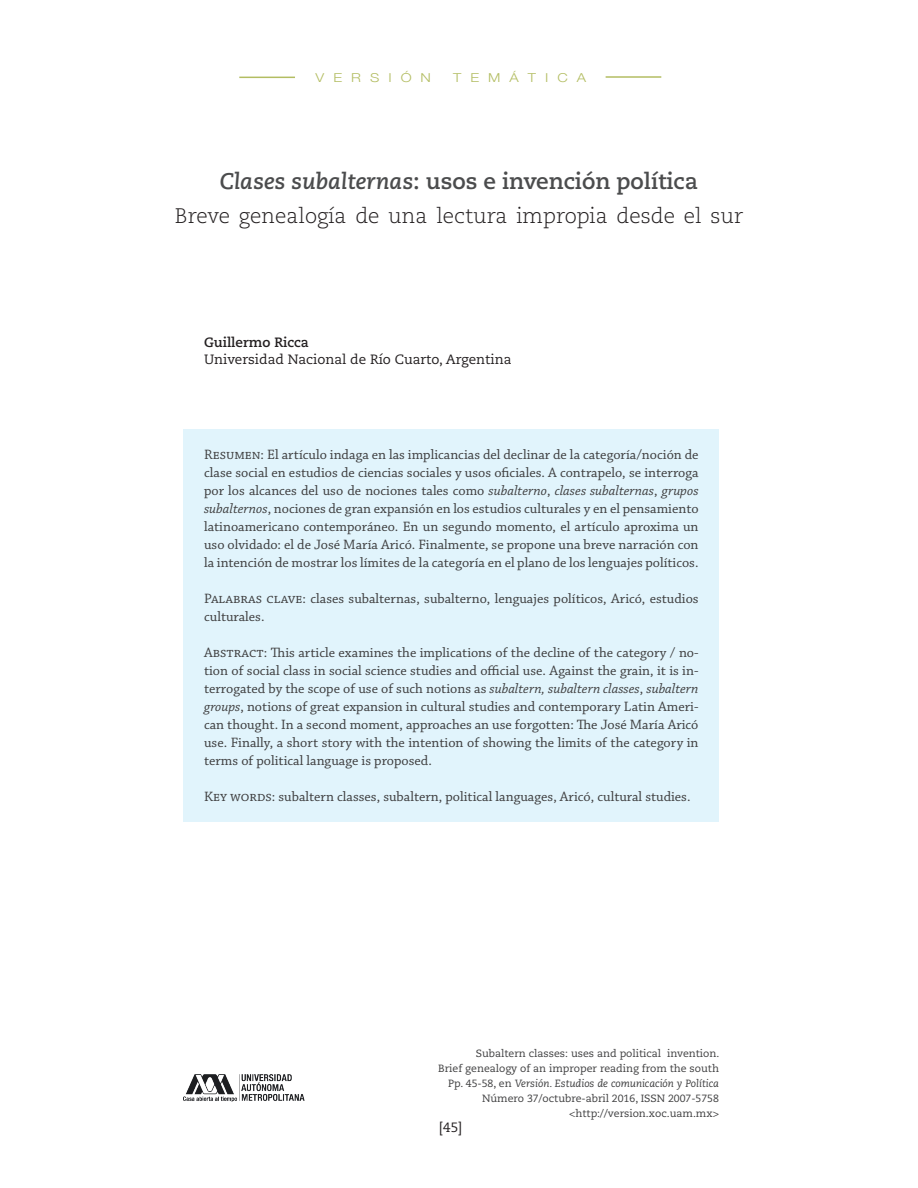
<style>
.page{position:relative;width:918px;height:1188px;background:#fff}
.page>*{position:absolute;margin:0;border:0;box-sizing:border-box;transform-origin:0 0}
.t1{font:700 22.5px "Caecilia";color:#4b4c4d}
.t2{font:300 21px "Caecilia";color:#231f20}
.t3{font:14.25px/18px "Chaparral Pro";color:#3e3e3f;text-align:justify}
.t4{font:13.5px "Caecilia";color:#231f20}
.t5{font:700 13.5px "Caecilia";color:#231f20}
.t6{font:300 12.3px "Helvetica Neue";letter-spacing:.61em;color:#b3bd62;scale:1.2 1}
.t7{font:10.5px/15px "Caecilia";color:#3e3e3f;text-align:right}
.s1{font-style:italic}
</style>
<div class="page">
<img style="left:184px;top:1074px;width:120px;height:28px">
<hr style="left:606px;top:76px;width:55px;height:2px;background:#b3bd62">
<hr style="left:239px;top:77px;width:56px;height:1px;background:#b3bd62">
<div style="left:184px;top:430px;width:535px;height:392px;background:#e1f4fc"></div>
<p class="t6" style="left:316px;top:68px;width:98px">VERSIÓN</p>
<p class="t6" style="left:453px;top:68px;width:112px">TEMÁTICA</p>
<h1 class="t1" style="left:220px;top:168px;width:480px"><span class="s1">Clases subalternas</span>: usos e invención política</h1>
<h2 class="t2" style="left:175px;top:204px;width:570px">Breve genealogía de una lectura impropia desde el sur</h2>
<p class="t5" style="left:204px;top:334px;width:106px">Guillermo Ricca</p>
<p class="t4" style="left:204px;top:351px;width:309px">Universidad Nacional de Río Cuarto, Argentina</p>
<p class="t3" style="left:204px;top:446px;width:496px">Resumen: El artículo indaga en las implicancias del declinar de la categoría/noción de clase social en estudios de ciencias sociales y usos oficiales. A contrapelo, se interroga por los alcances del uso de nociones tales como <span class="s1">subalterno</span>, <span class="s1">clases subalternas</span>, <span class="s1">grupos subalternos</span>, nociones de gran expansión en los estudios culturales y en el pensamiento latinoamericano contemporáneo. En un segundo momento, el artículo aproxima un uso olvidado: el de José María Aricó. Finalmente, se propone una breve narración con la intención de mostrar los límites de la categoría en el plano de los lenguajes políticos.</p>
<p class="t3" style="left:204px;top:590px;width:496px">Palabras clave: clases subalternas, subalterno, lenguajes políticos, Aricó, estudios culturales.</p>
<p class="t3" style="left:204px;top:644px;width:496px">Abstract: This article examines the implications of the decline of the category / no&shy;tion of social class in social science studies and official use. Against the grain, it is in&shy;terrogated by the scope of use of such notions as <span class="s1">subaltern, subaltern classes</span>, <span class="s1">subaltern groups</span>, notions of great expansion in cultural studies and contemporary Latin Ameri&shy;can thought. In a second moment, approaches an use forgotten: The José María Aricó use. Finally, a short story with the intention of showing the limits of the category in terms of political language is proposed.</p>
<p class="t3" style="left:204px;top:788px;width:488px">Key words: subaltern classes, subaltern, political languages, Aricó, cultural studies.</p>
<p class="t7" style="left:438px;top:1046px;width:283px">Subaltern classes: uses and political invention.<br>Brief genealogy of an improper reading from the south Pp. 45-58, en <span class="s1">Versión. Estudios de comunicación y Política </span>Número 37/octubre-abril 2016, ISSN 2007-5758 &lt;http://version.xoc.uam.mx&gt;</p>
<p class="t4" style="left:439px;top:1120px;width:25px">[45]</p>
</div>
